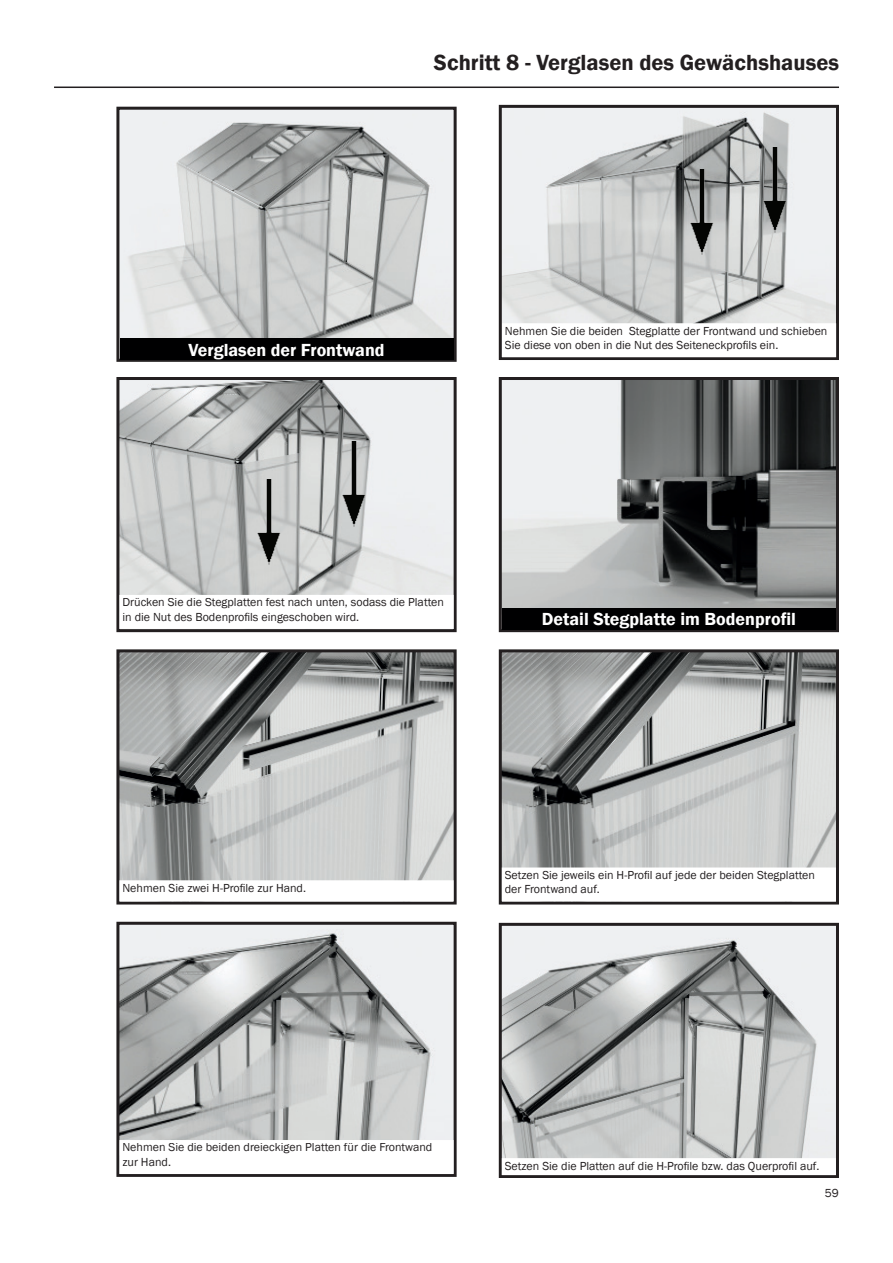
<style>
.page{position:relative;width:893px;height:1263px;background:#fff}
.page>*{position:absolute;margin:0;border:0;box-sizing:border-box;transform-origin:0 0}
.t1{font:600 22.5px "Franklin Gothic";color:#231f20}
.t2{font:600 18px "Franklin Gothic";color:#fff}
.t3{font:12px/14.4px "Franklin Gothic";color:#231f20}
</style>
<div class="page">
<img style="left:503px;top:653px;width:332px;height:214px">
<div style="left:499px;top:649px;width:340px;height:255px;border:3px solid #231f20"></div>
<img style="left:120px;top:926px;width:333px;height:214px">
<div style="left:116px;top:922px;width:341px;height:255px;border:3px solid #231f20"></div>
<img style="left:120px;top:653px;width:333px;height:227px">
<div style="left:116px;top:649px;width:341px;height:255px;border:3px solid #231f20"></div>
<hr style="left:54px;top:87px;width:785px;height:1px;background:#231f20">
<div style="left:119px;top:880px;width:335px;height:21px;border:3px solid #fff"></div>
<div style="left:502px;top:867px;width:334px;height:34px;border:3px solid #fff"></div>
<img style="left:120px;top:111px;width:333px;height:228px">
<div style="left:116px;top:107px;width:341px;height:255px;border:3px solid #231f20"></div>
<img style="left:503px;top:109px;width:332px;height:214px">
<div style="left:499px;top:105px;width:340px;height:255px;border:3px solid #231f20"></div>
<img style="left:120px;top:381px;width:333px;height:214px">
<div style="left:116px;top:377px;width:341px;height:255px;border:3px solid #231f20"></div>
<div style="left:120px;top:339px;width:333px;height:21px;background:#000001"></div>
<img style="left:660px;top:170px;width:85px;height:85px">
<img style="left:311px;top:442px;width:85px;height:85px">
<img style="left:732px;top:147px;width:86px;height:85px">
<img style="left:226px;top:479px;width:85px;height:85px">
<img style="left:503px;top:381px;width:332px;height:227px">
<div style="left:499px;top:377px;width:340px;height:255px;border:3px solid #231f20"></div>
<div style="left:502px;top:608px;width:334px;height:21px;background:#000001"></div>
<img style="left:503px;top:927px;width:332px;height:231px">
<div style="left:499px;top:923px;width:340px;height:255px;border:3px solid #231f20"></div>
<h1 class="t1" style="left:434px;top:48px;width:406px">Schritt 8 - Verglasen des Gewächshauses</h1>
<h2 class="t2" style="left:188px;top:339px;width:198px">Verglasen der Frontwand</h2>
<p class="t3" style="left:505px;top:324px;width:324px">Nehmen Sie die beiden Stegplatte der Frontwand und schieben<br>Sie diese von oben in die Nut des Seiteneckprofils ein.</p>
<p class="t3" style="left:122px;top:595px;width:323px">Drücken Sie die Stegplatten fest nach unten, sodass die Platten in die Nut des Bodenprofils eingeschoben wird.</p>
<h2 class="t2" style="left:542px;top:608px;width:256px">Detail Stegplatte im Bodenprofil</h2>
<p class="t3" style="left:122px;top:881px;width:185px">Nehmen Sie zwei H-Profile zur Hand.</p>
<p class="t3" style="left:505px;top:868px;width:312px">Setzen Sie jeweils ein H-Profil auf jede der beiden Stegplatten der Frontwand auf.</p>
<p class="t3" style="left:122px;top:1140px;width:312px">Nehmen Sie die beiden dreieckigen Platten für die Frontwand zur Hand.</p>
<p class="t3" style="left:505px;top:1158px;width:316px">Setzen Sie die Platten auf die H-Profile bzw. das Querprofil auf.</p>
<p class="t3" style="left:825px;top:1186px;width:16px">59</p>
</div>
